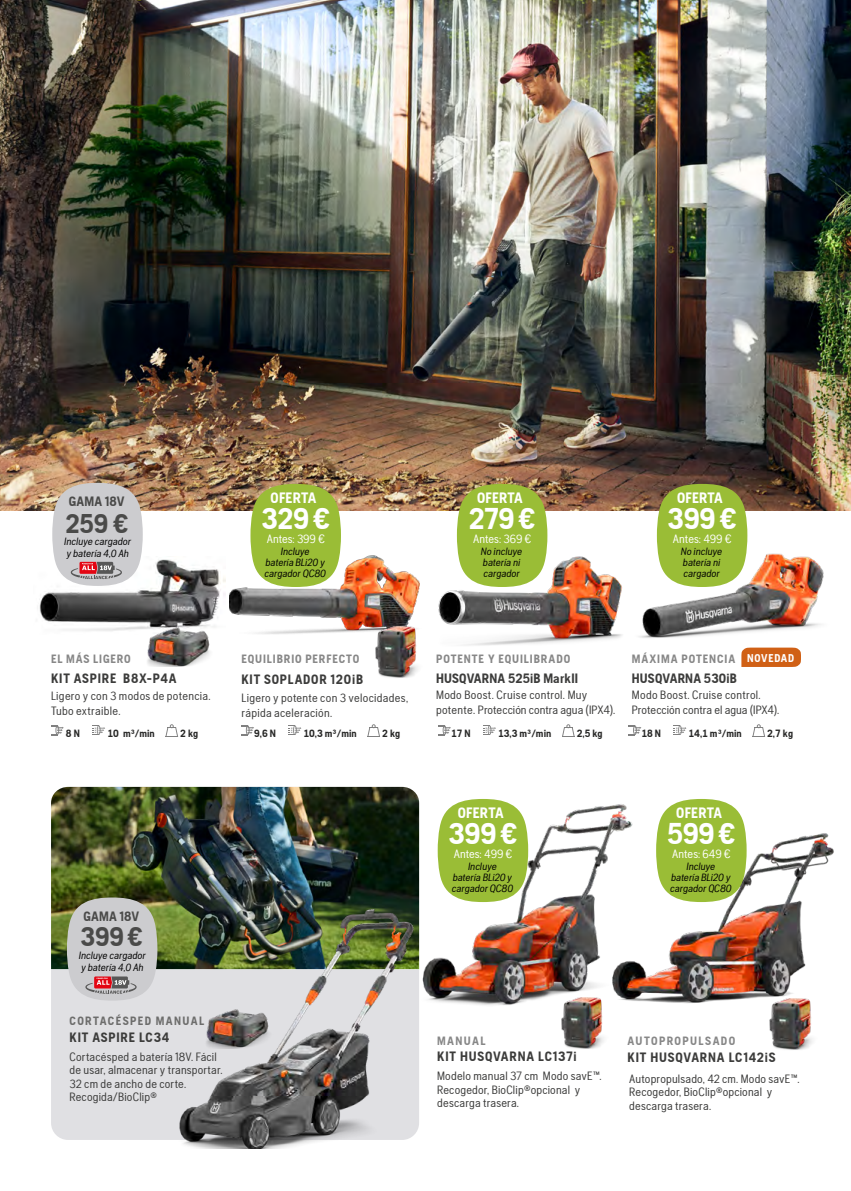
<style>
.page{position:relative;width:851px;height:1191px;background:#fff}
.page>*{position:absolute;margin:0;border:0;box-sizing:border-box;transform-origin:0 0}
.t1{font:700 30px "Husqvarna Gothic";letter-spacing:-.005em;color:#fff}
.t2{font:700 27px "Husqvarna Gothic";letter-spacing:-.01em;color:#4a4a49}
.t3{font:700 15px "Husqvarna Gothic";letter-spacing:.015em;color:#fff}
.t4{font:700 13.5px "Husqvarna Gothic";letter-spacing:.06em;color:#3c3c3b}
.t5{font:700 13.5px "Husqvarna Gothic";letter-spacing:.015em;color:#3c3c3b}
.t6{font:700 13.5px "Husqvarna Gothic";letter-spacing:.01em;color:#4a4a49}
.t7{font:12px/13.5px "Husqvarna Gothic";letter-spacing:.015em;color:#3c3c3b}
.t8{font:700 12px "Husqvarna Gothic";letter-spacing:.075em;color:#878787}
.t9{font:12px "Husqvarna Gothic";color:#fff}
.t10{font:700 12px "Husqvarna Gothic";letter-spacing:.115em;color:#6d6d6c}
.t11{font:700 12px "Husqvarna Gothic";letter-spacing:.115em;color:#878787}
.t12{font:700 11.25px "Husqvarna Gothic";letter-spacing:.065em;color:#fff}
.t13{font:italic 10.5px/10.8px "Husqvarna Gothic";letter-spacing:.005em;color:#000}
.t14{font:700 10.5px "Husqvarna Gothic";color:#282827}
</style>
<div class="page">
<img style="left:0;top:0;width:850px;height:510px">
<img style="left:438px;top:559px;width:132px;height:78px">
<img style="left:229px;top:555px;width:191px;height:79px">
<img style="left:419px;top:801px;width:214px;height:204px">
<img style="left:604px;top:829px;width:230px;height:175px">
<img style="left:39px;top:559px;width:187px;height:72px">
<img style="left:639px;top:537px;width:185px;height:101px">
<div style="left:51px;top:787px;width:368px;height:353px;background:#e0e0e3;border-radius:17px"></div>
<img style="left:51px;top:787px;width:368px;height:182px">
<img style="left:163px;top:904px;width:260px;height:244px">
<img style="left:146px;top:625px;width:68px;height:42px">
<img style="left:758px;top:286px;width:92px;height:225px">
<img style="left:205px;top:1006px;width:68px;height:42px">
<svg style="left:438px;top:725px;width:13px;height:10px"></svg>
<svg style="left:483px;top:725px;width:13px;height:10px"></svg>
<svg style="left:562px;top:724px;width:13px;height:13px"></svg>
<svg style="left:241px;top:725px;width:13px;height:10px"></svg>
<svg style="left:288px;top:725px;width:13px;height:10px"></svg>
<svg style="left:367px;top:724px;width:13px;height:13px"></svg>
<svg style="left:51px;top:725px;width:13px;height:10px"></svg>
<svg style="left:92px;top:725px;width:13px;height:10px"></svg>
<svg style="left:165px;top:724px;width:14px;height:13px"></svg>
<svg style="left:628px;top:725px;width:13px;height:10px"></svg>
<svg style="left:673px;top:725px;width:13px;height:10px"></svg>
<svg style="left:752px;top:724px;width:13px;height:13px"></svg>
<svg style="left:250px;top:484px;width:91px;height:103px;background:#a2bd47"></svg>
<svg style="left:437px;top:799px;width:91px;height:103px;background:#a6c450"></svg>
<svg style="left:656px;top:799px;width:90px;height:103px;background:#a5c34e"></svg>
<svg style="left:457px;top:484px;width:90px;height:103px;background:#a0bc45"></svg>
<svg style="left:656px;top:484px;width:91px;height:103px;background:#9eba45"></svg>
<img style="left:366px;top:620px;width:54px;height:58px">
<img style="left:552px;top:991px;width:60px;height:58px">
<img style="left:760px;top:992px;width:60px;height:58px">
<svg style="left:52px;top:483px;width:91px;height:103px;background:#cbc5c5"></svg>
<svg style="left:67px;top:897px;width:90px;height:103px;background:#c2bebd"></svg>
<svg style="left:741px;top:647px;width:59px;height:20px"></svg>
<p class="t6" style="left:69px;top:493px;width:57px">GAMA 18V</p>
<p class="t13" style="left:64px;top:536px;width:68px;line-height:12px">Incluye cargador y batería 4,0 Ah</p>
<h2 class="t2" style="left:66px;top:507px;width:64px">259 €</h2>
<p class="t8" style="left:51px;top:652px;width:81px">EL MÁS LIGERO</p>
<p class="t4" style="left:51px;top:670px;width:127px">KIT ASPIRE B8X-P4A</p>
<p class="t7" style="left:51px;top:688px;width:161px;line-height:15px">Ligero y con 3 modos de potencia.<br>Tubo extraible.</p>
<p class="t3" style="left:270px;top:489px;width:47px">OFERTA</p>
<h1 class="t1" style="left:261px;top:501px;width:70px">329 €</h1>
<p class="t9" style="left:267px;top:532px;width:60px">Antes: 399 €</p>
<p class="t13" style="left:264px;top:546px;width:63px;text-align:center">Incluye<br>batería BLi20 y cargador QC80</p>
<p class="t3" style="left:477px;top:489px;width:47px">OFERTA</p>
<h1 class="t1" style="left:469px;top:501px;width:68px">279 €</h1>
<p class="t9" style="left:473px;top:532px;width:60px">Antes: 369 €</p>
<p class="t13" style="left:480px;top:546px;width:43px">No incluye batería ni cargador</p>
<p class="t3" style="left:677px;top:489px;width:47px">OFERTA</p>
<h1 class="t1" style="left:667px;top:501px;width:71px">399 €</h1>
<p class="t9" style="left:672px;top:532px;width:60px">Antes: 499 €</p>
<p class="t13" style="left:680px;top:546px;width:43px">No incluye batería ni cargador</p>
<p class="t8" style="left:241px;top:652px;width:119px">EQUILIBRIO PERFECTO</p>
<p class="t4" style="left:241px;top:671px;width:123px">KIT SOPLADOR 120iB</p>
<p class="t7" style="left:241px;top:690px;width:168px;line-height:15px">Ligero y potente con 3 velocidades, rápida aceleración.</p>
<p class="t8" style="left:436px;top:652px;width:136px">POTENTE Y EQUILIBRADO</p>
<p class="t5" style="left:436px;top:670px;width:143px">HUSQVARNA 525iB MarkII</p>
<p class="t7" style="left:436px;top:687px;width:180px;line-height:15px">Modo Boost. Cruise control. Muy potente. Protección contra agua (IPX4).</p>
<p class="t8" style="left:631px;top:652px;width:105px">MÁXIMA POTENCIA</p>
<p class="t5" style="left:631px;top:670px;width:107px">HUSQVARNA 530iB</p>
<p class="t7" style="left:631px;top:687px;width:149px;line-height:15px">Modo Boost. Cruise control.<br>Protección contra el agua (IPX4).</p>
<p class="t12" style="left:747px;top:652px;width:48px">NOVEDAD</p>
<p class="t14" style="left:66px;top:727px;width:15px">8 N</p>
<p class="t14" style="left:107px;top:727px;width:49px">10 m³/min</p>
<p class="t14" style="left:180px;top:727px;width:19px">2 kg</p>
<p class="t14" style="left:254px;top:727px;width:23px">9,6 N</p>
<p class="t14" style="left:303px;top:727px;width:55px">10,3 m³/min</p>
<p class="t14" style="left:382px;top:727px;width:19px">2 kg</p>
<p class="t14" style="left:451px;top:727px;width:21px">17 N</p>
<p class="t14" style="left:498px;top:727px;width:55px">13,3 m³/min</p>
<p class="t14" style="left:576px;top:727px;width:27px">2,5 kg</p>
<p class="t14" style="left:641px;top:727px;width:21px">18 N</p>
<p class="t14" style="left:688px;top:727px;width:55px">14,1 m³/min</p>
<p class="t14" style="left:767px;top:727px;width:27px">2,7 kg</p>
<p class="t6" style="left:84px;top:908px;width:57px">GAMA 18V</p>
<p class="t13" style="left:79px;top:949px;width:68px;line-height:12px">Incluye cargador y batería 4,0 Ah</p>
<h2 class="t2" style="left:81px;top:921px;width:64px">399 €</h2>
<p class="t3" style="left:457px;top:804px;width:47px">OFERTA</p>
<h1 class="t1" style="left:448px;top:816px;width:71px">399 €</h1>
<p class="t9" style="left:453px;top:846px;width:60px">Antes: 499 €</p>
<p class="t13" style="left:451px;top:861px;width:63px;text-align:center">Incluye<br>batería BLi20 y cargador QC80</p>
<p class="t3" style="left:676px;top:804px;width:47px">OFERTA</p>
<h1 class="t1" style="left:667px;top:816px;width:70px">599 €</h1>
<p class="t9" style="left:672px;top:846px;width:60px">Antes: 649 €</p>
<p class="t13" style="left:669px;top:861px;width:63px;text-align:center">Incluye<br>batería BLi20 y cargador QC80</p>
<p class="t10" style="left:69px;top:1013px;width:136px">CORTACÉSPED MANUAL</p>
<p class="t4" style="left:69px;top:1029px;width:101px">KIT ASPIRE LC34</p>
<p class="t11" style="left:627px;top:1034px;width:109px">AUTOPROPULSADO</p>
<p class="t4" style="left:627px;top:1049px;width:149px">KIT HUSQVARNA LC142iS</p>
<p class="t7" style="left:437px;top:1069px;width:166px">Modelo manual 37 cm Modo savE™.<br>Recogedor, BioClip®opcional y descarga trasera.</p>
<p class="t8" style="left:437px;top:1033px;width:50px">MANUAL</p>
<p class="t4" style="left:437px;top:1048px;width:141px">KIT HUSQVARNA LC137i</p>
<p class="t7" style="left:69px;top:1049px;width:154px">Cortacésped a batería 18V. Fácil de usar, almacenar y transportar.<br>32 cm de ancho de corte.<br>Recogida/BioClip®</p>
<p class="t7" style="left:629px;top:1072px;width:172px">Autopropulsado, 42 cm. Modo savE™.<br>Recogedor, BioClip®opcional y descarga trasera.</p>
</div>
